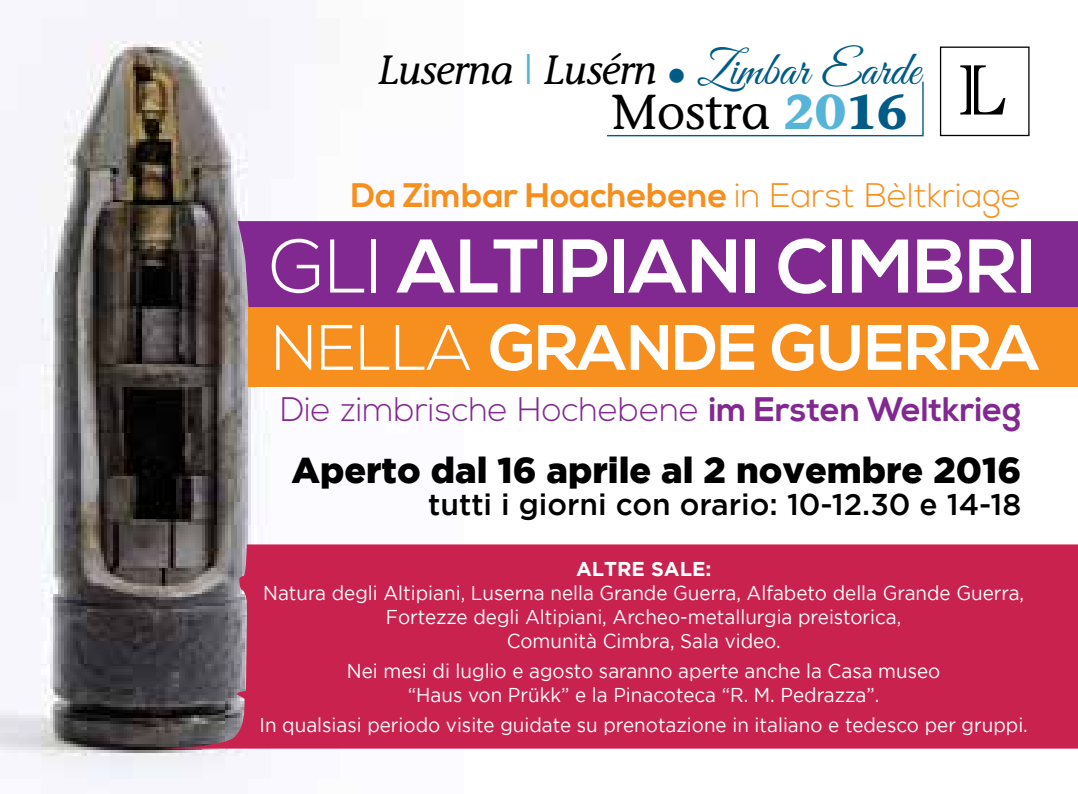
<style>
.page{position:relative;width:1078px;height:794px;background:#fff}
.page>*{position:absolute;margin:0;border:0;box-sizing:border-box;transform-origin:0 0}
.t1{font:700 75.6px "Nexa";color:#fff}
.t2{font:700 64px "Nexa";color:#fff}
.t3{font:48.8px "Stone Informal";color:#000}
.t4{font:italic 40.8px "Stone Informal";letter-spacing:-.02em;color:#000}
.t5{font:900 36px "Gotham";color:#000}
.t6{font:300 34px "Nexa";color:#812990}
.t7{font:700 34px "Nexa";color:#f78f1e}
.t8{font:500 30px "Gotham";color:#000}
.t9{font:20px/24px "Gotham";color:#fff;text-align:center;scale:.94 1}
.t10{font:700 20px "Gotham";color:#fff}
.s1{color:#57b4d9}
.s2{font-weight:700;font-style:normal;color:#005c86}
.s3{font-family:"Great Vibes";font-style:normal;font-size:48.4px;color:#005c86}
.s4{font-weight:700;color:#57b4d9}
.s5{font-weight:700;color:#005c86}
.s6{font-weight:300}
.s7{font-weight:700}
</style>
<div class="page">
<img style="left:0;top:0;width:463px;height:785px">
<div style="left:939px;top:47px;width:90px;height:89px;border:1px solid #000"></div>
<svg style="left:960px;top:65px;width:45px;height:49px"></svg>
<hr style="left:970px;top:64px;width:3px;height:54px;background:#fff">
<div style="left:248px;top:301px;width:829px;height:86px;background:#f78f1e"></div>
<div style="left:238px;top:221px;width:839px;height:86px;background:#812990"></div>
<svg style="left:163px;top:544px;width:914px;height:204px;background:#c02751"></svg>
<svg style="left:607px;top:81px;width:317px;height:56px"></svg>
<h3 class="t4" style="left:377px;top:46px;width:543px">Luserna <span class="s1">|</span> Lusérn <span class="s2">•</span> <span class="s3">Zimbar Earde</span></h3>
<h3 class="t3" style="left:611px;top:82px;width:298px">Mostra <span class="s4">20</span><span class="s5">16</span></h3>
<h3 class="t7" style="left:351px;top:176px;width:671px">Da Zimbar Hoachebene <span class="s6">in Earst Bèltkriage</span></h3>
<h1 class="t1" style="left:269px;top:223px;width:768px"><span class="s6">Gli</span> Altipiani Cimbri</h1>
<h2 class="t2" style="left:272px;top:311px;width:759px"><span class="s6">nella</span> Grande Guerra</h2>
<h3 class="t6" style="left:280px;top:390px;width:742px">Die zimbrische Hochebene <span class="s7">im Ersten Weltkrieg</span></h3>
<h3 class="t5" style="left:291px;top:449px;width:731px">Aperto dal 16 aprile al 2 novembre 2016</h3>
<h3 class="t8" style="left:428px;top:487px;width:594px">tutti i giorni con orario: 10-12.30 e 14-18</h3>
<p class="t10" style="left:576px;top:557px;width:137px">ALTRE SALE:</p>
<p class="t9" style="left:263px;top:581px;width:810px">Natura degli Altipiani, Luserna nella Grande Guerra, Alfabeto della Grande Guerra,<br>Fortezze degli Altipiani, Archeo-metallurgia preistorica,<br>Comunità Cimbra, Sala video.</p>
<p class="t9" style="left:347px;top:658px;width:632px">Nei mesi di luglio e agosto saranno aperte anche la Casa museo “Haus von Prükk” e la Pinacoteca “R. M. Pedrazza”.</p>
<p class="t9" style="left:259px;top:712px;width:818px">In qualsiasi periodo visite guidate su prenotazione in italiano e tedesco per gruppi.</p>
</div>
